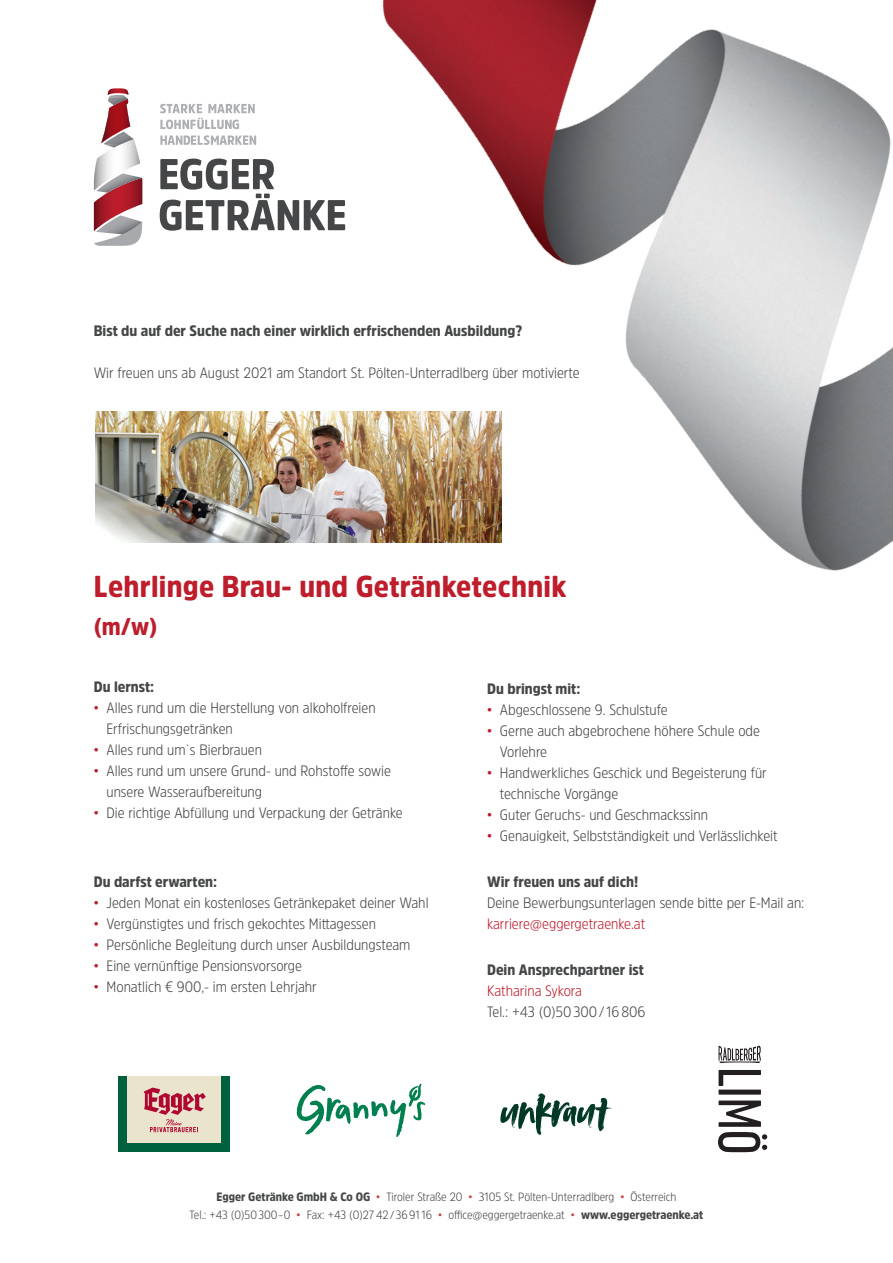
<style>
.page{position:relative;width:893px;height:1263px;background:#fff}
.page>*{position:absolute;margin:0;border:0;box-sizing:border-box;transform-origin:0 0}
.t1{font:900 30px "Amsi Pro Narw";letter-spacing:.01em;color:#be1d2c}
.t2{font:900 24px "Amsi Pro Narw";color:#be1d2c}
.Fließtext{font:300 15px/21px "Amsi Pro Narw";color:#454647}
.Fließtext-2{font:900 15px "Amsi Pro Narw";color:#454647}
.Fließtext-3{font:300 15px "Amsi Pro Narw";color:#be1d2c}
.t3{font:300 12px "Amsi Pro Narw";color:#454647}
.s1{color:#be1d2c}
.s2{font-weight:900}
.s3{color:#c5403c}
</style>
<div class="page">
<img style="left:138px;top:0;width:755px;height:571px">
<svg style="left:160px;top:159px;width:185px;height:72px"></svg>
<svg style="left:94px;top:88px;width:48px;height:158px"></svg>
<svg style="left:160px;top:104px;width:95px;height:25px"></svg>
<svg style="left:160px;top:135px;width:96px;height:10px"></svg>
<svg style="left:718px;top:1046px;width:43px;height:17px"></svg>
<svg style="left:719px;top:1070px;width:42px;height:16px"></svg>
<div style="left:719px;top:1089px;width:42px;height:5px;background:#231f20"></div>
<svg style="left:718px;top:1100px;width:49px;height:52px"></svg>
<div style="left:118px;top:1076px;width:112px;height:76px;background:#00613f"></div>
<div style="left:127px;top:1076px;width:94px;height:67px;background:#eae4cc"></div>
<svg style="left:144px;top:1087px;width:62px;height:45px"></svg>
<svg style="left:297px;top:1083px;width:128px;height:54px"></svg>
<svg style="left:500px;top:1093px;width:112px;height:42px"></svg>
<img style="left:96px;top:412px;width:405px;height:131px">
<p class="Fließtext-2" style="left:94px;top:320px;width:430px">Bist du auf der Suche nach einer wirklich erfrischenden Ausbildung?</p>
<p class="Fließtext" style="left:94px;top:361px;width:487px">Wir freuen uns ab August 2021 am Standort St. Pölten-Unterradlberg über motivierte</p>
<p class="t1" style="left:94px;top:566px;width:474px">Lehrlinge Brau- und Getränketechnik</p>
<p class="t2" style="left:94px;top:610px;width:65px">(m/w)</p>
<p class="Fließtext-2" style="left:94px;top:676px;width:62px">Du lernst:</p>
<p class="Fließtext" style="left:106px;top:696px;width:271px;text-indent:-13px"><span class="s1">•</span> Alles rund um die Herstellung von alkoholfreien<br>Erfrischungsgetränken</p>
<p class="Fließtext" style="left:94px;top:738px;width:170px"><span class="s1">•</span> Alles rund um`s Bierbrauen</p>
<p class="Fließtext" style="left:106px;top:759px;width:286px;text-indent:-13px"><span class="s1">•</span> Alles rund um unsere Grund- und Rohstoffe sowie unsere Wasseraufbereitung</p>
<p class="Fließtext" style="left:94px;top:801px;width:310px"><span class="s1">•</span> Die richtige Abfüllung und Verpackung der Getränke</p>
<p class="Fließtext-2" style="left:94px;top:872px;width:125px">Du darfst erwarten:</p>
<p class="Fließtext" style="left:94px;top:892px;width:336px"><span class="s1">•</span> Jeden Monat ein kostenloses Getränkepaket deiner Wahl</p>
<p class="Fließtext" style="left:94px;top:913px;width:284px"><span class="s1">•</span> Vergünstigtes und frisch gekochtes Mittagessen</p>
<p class="Fließtext" style="left:94px;top:934px;width:318px"><span class="s1">•</span> Persönliche Begleitung durch unser Ausbildungsteam</p>
<p class="Fließtext" style="left:94px;top:955px;width:210px"><span class="s1">•</span> Eine vernünftige Pensionsvorsorge</p>
<p class="Fließtext" style="left:94px;top:976px;width:224px"><span class="s1">•</span> Monatlich € 900,- im ersten Lehrjahr</p>
<p class="Fließtext-2" style="left:487px;top:678px;width:95px">Du bringst mit:</p>
<p class="Fließtext" style="left:487px;top:698px;width:182px"><span class="s1">•</span> Abgeschlossene 9. Schulstufe</p>
<p class="Fließtext" style="left:500px;top:719px;width:262px;text-indent:-13px"><span class="s1">•</span> Gerne auch abgebrochene höhere Schule ode<br>Vorlehre</p>
<p class="Fließtext" style="left:500px;top:761px;width:268px;text-indent:-13px"><span class="s1">•</span> Handwerkliches Geschick und Begeisterung für technische Vorgänge</p>
<p class="Fließtext" style="left:487px;top:803px;width:222px"><span class="s1">•</span> Guter Geruchs- und Geschmackssinn</p>
<p class="Fließtext" style="left:487px;top:824px;width:292px"><span class="s1">•</span> Genauigkeit, Selbstständigkeit und Verlässlichkeit</p>
<p class="Fließtext-2" style="left:487px;top:872px;width:153px">Wir freuen uns auf dich!</p>
<p class="Fließtext" style="left:487px;top:892px;width:319px">Deine Bewerbungsunterlagen sende bitte per E-Mail an: <span class="s1">karriere@eggergetraenke.at</span></p>
<p class="Fließtext-2" style="left:487px;top:960px;width:158px">Dein Ansprechpartner ist</p>
<p class="Fließtext-3" style="left:487px;top:981px;width:96px">Katharina Sykora</p>
<p class="Fließtext" style="left:487px;top:1001px;width:160px">Tel.: +43 (0)50300/16806</p>
<p class="t3" style="left:217px;top:1189px;width:461px"><span class="s2">Egger Getränke GmbH &amp; Co OG</span> <span class="s3">•</span> Tiroler Straße 20 <span class="s3">•</span> 3105 St. Pölten-Unterradlberg <span class="s3">•</span> Österreich</p>
<p class="t3" style="left:190px;top:1207px;width:515px">Tel.: +43 (0)50300–0 <span class="s3">•</span> Fax: +43 (0)2742/ 369116 <span class="s3">•</span> office@eggergetraenke.at <span class="s3">•</span> <span class="s2">www.eggergetraenke.at</span></p>
</div>
